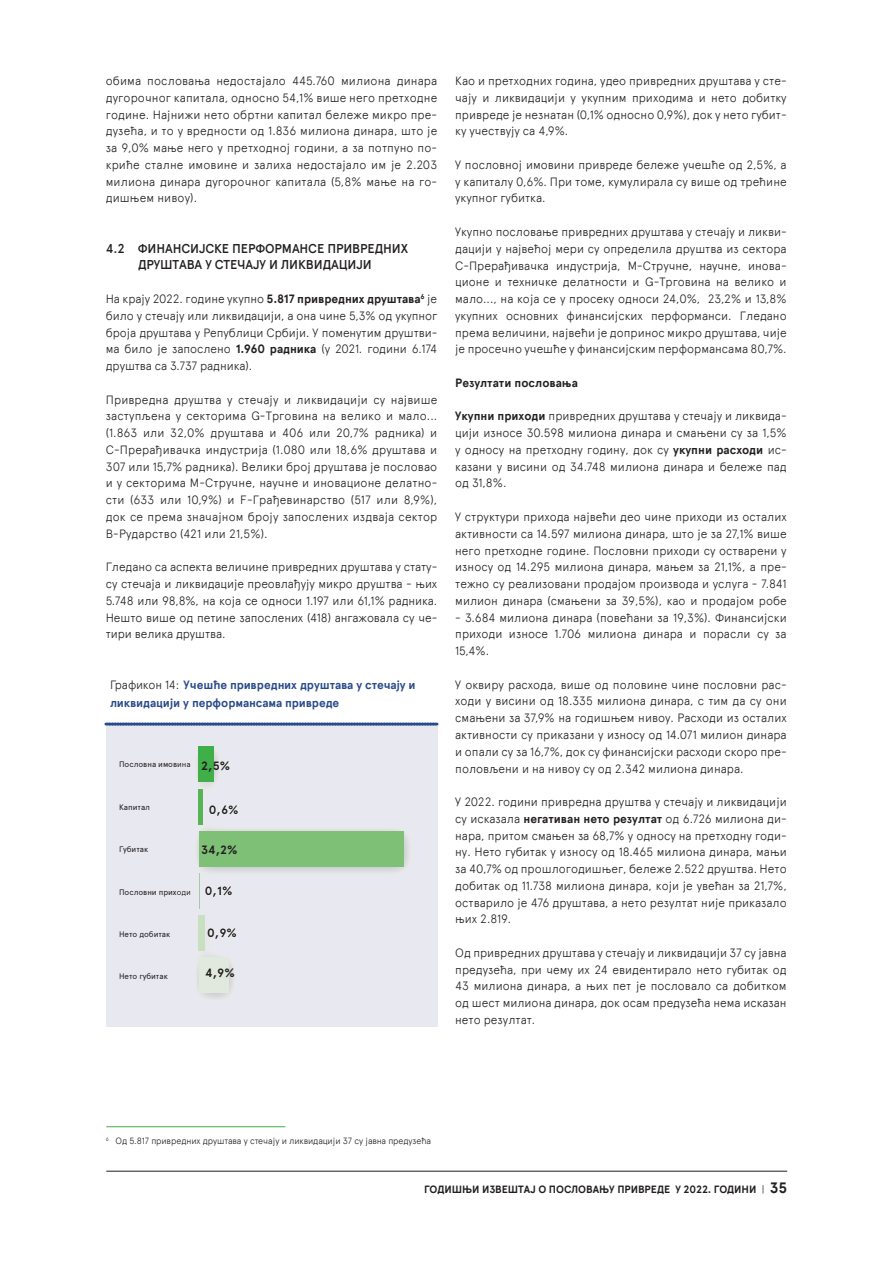
<style>
.page{position:relative;width:893px;height:1263px;background:#fff}
.page>*{position:absolute;margin:0;border:0;box-sizing:border-box;transform-origin:0 0}
.t1{font:500 12.75px/16.8px "Apercu Pro";letter-spacing:-.01em;color:#231f20;text-align:center}
.t2{font:300 12px/16.8px "Apercu Pro";color:#231f20;text-align:justify}
.t3{font:700 12px/18px "Apercu Pro";letter-spacing:-.005em;color:#2a4b8b}
.t4{font:700 12px "Apercu Pro";color:#231f20}
.t5{font:700 10.5px "Apercu Pro";color:#231f20}
.t6{font:300 9px "Apercu Pro";letter-spacing:-.01em;color:#231f20}
.t7{font:7.95px "Apercu Pro";color:#231f20}
.s1{font-weight:700}
.s2{font-weight:300;color:#231f20}
.s3{font-weight:300}
.s4{font-size:15px}
</style>
<div class="page">
<hr style="left:106px;top:1171px;width:681px;height:1px;background:#231f20">
<div style="left:106px;top:724px;width:331px;height:303px;background:#e8e8f1"></div>
<svg style="left:106px;top:723px;width:331px;height:2px"></svg>
<img style="left:196px;top:746px;width:214px;height:254px">
<div style="left:199px;top:957px;width:30px;height:36px;background:#e1eedd"></div>
<div style="left:199px;top:915px;width:6px;height:36px;background:#c7e0bf"></div>
<hr style="left:199px;top:873px;width:1px;height:36px;background:#a3cf9a">
<div style="left:199px;top:831px;width:204px;height:36px;background:#7fc077"></div>
<hr style="left:199px;top:788px;width:4px;height:36px;background:#56b455">
<div style="left:199px;top:746px;width:15px;height:36px;background:#40ae49"></div>
<hr style="left:106px;top:1126px;width:179px;height:1px;background:#40ae49">
<p class="t2" style="left:106px;top:71px;width:333px">обима пословања недостајало 445.760 милиона динара дугорочног капитала, односно 54,1% више него претходне године. Најнижи нето обртни капитал бележе микро пре&shy;дузећа, и то у вредности од 1.836 милиона динара, што је за 9,0% мање него у претходној години, а за потпуно по&shy;криће сталне имовине и залиха недостајало им је 2.203 милиона динара дугорочног капитала (5,8% мање на го&shy;дишњем нивоу).</p>
<p class="t1" style="left:106px;top:239px;width:304px">4.2 ФИНАНСИЈСКЕ ПЕРФОРМАНСЕ ПРИВРЕДНИХ<br>ДРУШТАВА У СТЕЧАЈУ И ЛИКВИДАЦИЈИ</p>
<p class="t2" style="left:106px;top:289px;width:333px">На крају 2022. године укупно <span class="s1">5.817 привредних друштава</span><sup>6</sup> је било у стечају или ликвидацији, а она чине 5,3% од укупног броја друштава у Републици Србији. У поменутим друштви&shy;ма било је запослено <span class="s1">1.960 радника</span> (у 2021. години 6.174 друштва са 3.737 радника).</p>
<p class="t2" style="left:106px;top:390px;width:333px">Привредна друштва у стечају и ликвидацији су највише заступљена у секторима G-Трговина на велико и мало... (1.863 или 32,0% друштава и 406 или 20,7% радника) и С-Прерађивачка индустрија (1.080 или 18,6% друштава и 307 или 15,7% радника). Велики број друштава је пословао и у секторима М-Стручне, научне и иновационе делатно&shy;сти (633 или 10,9%) и F-Грађевинарство (517 или 8,9%), док се према значајном броју запослених издваја сектор B-Рударство (421 или 21,5%).</p>
<p class="t2" style="left:106px;top:557px;width:333px">Гледано са аспекта величине привредних друштава у стату&shy;су стечаја и ликвидације преовлађују микро друштва ‒ њих 5.748 или 98,8%, на која се односи 1.197 или 61,1% радника.<br>Нешто више од петине запослених (418) ангажовала су че&shy;тири велика друштва.</p>
<p class="t3" style="left:110px;top:675px;width:307px"><span class="s2">Графикон 14:</span> Учешће привредних друштава у стечају и ликвидацији у перформансама привреде</p>
<p class="t7" style="left:119px;top:758px;width:73px">Пословна имовина</p>
<p class="t7" style="left:119px;top:801px;width:33px">Капитал</p>
<p class="t7" style="left:119px;top:843px;width:31px">Губитак</p>
<p class="t7" style="left:119px;top:886px;width:73px">Пословни приходи</p>
<p class="t7" style="left:119px;top:928px;width:53px">Нето добитак</p>
<p class="t7" style="left:119px;top:971px;width:50px">Нето губитак</p>
<p class="t4" style="left:201px;top:757px;width:30px">2,5%</p>
<p class="t4" style="left:209px;top:800px;width:31px">0,6%</p>
<p class="t4" style="left:201px;top:841px;width:38px">34,2%</p>
<p class="t4" style="left:205px;top:882px;width:29px">0,1%</p>
<p class="t4" style="left:207px;top:923px;width:31px">0,9%</p>
<p class="t4" style="left:205px;top:964px;width:31px">4,9%</p>
<p class="t2" style="left:455px;top:71px;width:333px">Као и претходних година, удео привредних друштава у сте&shy;чају и ликвидацији у укупним приходима и нето добитку привреде је незнатан (0,1% односно 0,9%), док у нето губит&shy;ку учествују са 4,9%.</p>
<p class="t2" style="left:455px;top:155px;width:333px">У пословној имовини привреде бележе учешће од 2,5%, а у капиталу 0,6%. При томе, кумулирала су више од трећине укупног губитка.</p>
<p class="t2" style="left:455px;top:222px;width:333px">Укупно пословање привредних друштава у стечају и ликви&shy;дацији у највећој мери су определила друштва из сектора С-Прерађивачка индустрија, М-Стручне, научне, инова&shy;ционе и техничке делатности и G-Трговина на велико и мало..., на која се у просеку односи 24,0%, 23,2% и 13,8% укупних основних финансијских перформанси. Гледано према величини, највећи је допринос микро друштава, чије је просечно учешће у финансијским перформансама 80,7%.</p>
<p class="t4" style="left:455px;top:374px;width:124px">Резултати пословања</p>
<p class="t2" style="left:455px;top:407px;width:333px"><span class="s1">Укупни приходи</span> привредних друштава у стечају и ликвида&shy;цији износе 30.598 милиона динара и смањени су за 1,5% у односу на претходну годину, док су <span class="s1">укупни расходи</span> ис&shy;казани у висини од 34.748 милиона динара и бележе пад од 31,8%.</p>
<p class="t2" style="left:455px;top:507px;width:333px">У структури прихода највећи део чине приходи из осталих активности са 14.597 милионa динара, што је за 27,1% више него претходне године. Пословни приходи су остварени у износу од 14.295 милиона динара, мањем за 21,1%, а пре&shy;тежно су реализовани продајом производа и услуга ‒ 7.841 милион динара (смањени за 39,5%), као и продајом робе ‒ 3.684 милиона динара (повећани за 19,3%). Финансијски приходи износе 1.706 милиона динара и порасли су за 15,4%.</p>
<p class="t2" style="left:455px;top:675px;width:333px">У оквиру расхода, више од половине чине пословни рас&shy;ходи у висини од 18.335 милиона динара, с тим да су они смањени за 37,9% на годишњем нивоу. Расходи из осталих активности су приказани у износу од 14.071 милион динара и опали су за 16,7%, док су финансијски расходи скоро пре&shy;половљени и на нивоу су од 2.342 милиона динара.</p>
<p class="t2" style="left:455px;top:792px;width:333px">У 2022. години привредна друштва у стечају и ликвидацији су исказала <span class="s1">негативан нето резултат</span> од 6.726 милиона ди&shy;нара, притом смањен за 68,7% у односу на претходну годи&shy;ну. Нето губитак у износу од 18.465 милиона динара, мањи за 40,7% од прошлогодишњег, бележе 2.522 друштва. Нето добитак од 11.738 милиона динара, који је увећан за 21,7%, остварило је 476 друштава, а нето резултат није приказало њих 2.819.</p>
<p class="t2" style="left:455px;top:943px;width:333px">Од привредних друштава у стечају и ликвидацији 37 су јавна предузећа, при чему их 24 евидентирало нето губитак од 43 милиона динара, а њих пет је пословало са добитком од шест милиона динара, док осам предузећа нема исказан нето резултат.</p>
<p class="t6" style="left:106px;top:1134px;width:327px"><sup>6</sup> Од 5.817 привредних друштава у стечају и ликвидацији 37 су јавна предузећа</p>
<p class="t5" style="left:424px;top:1181px;width:364px">ГОДИШЊИ ИЗВЕШТАЈ О ПОСЛОВАЊУ ПРИВРЕДЕ У 2022. ГОДИНИ <span class="s3">|</span> <span class="s4">35</span></p>
</div>
